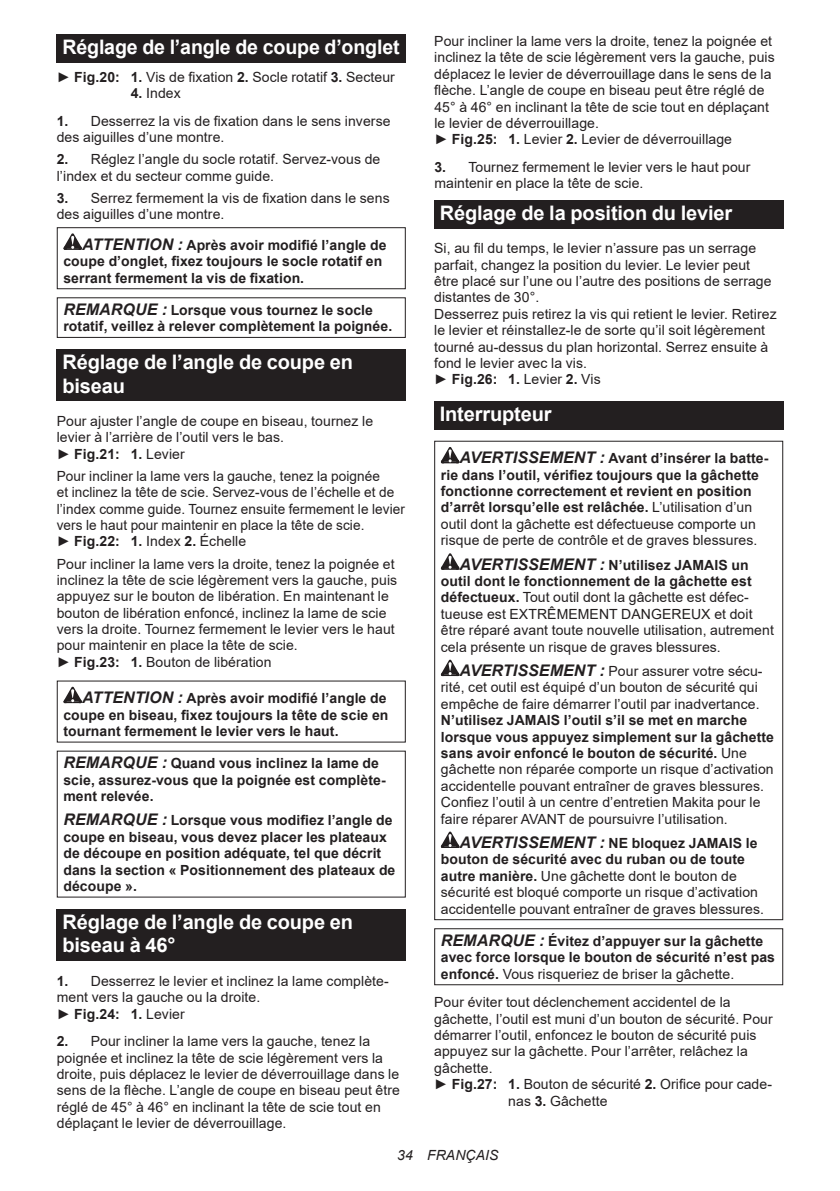
<style>
.page{position:relative;width:840px;height:1191px;background:#fff}
.page>*{position:absolute;margin:0;border:0;box-sizing:border-box;transform-origin:0 0}
.t1{font:700 20px/23.4px "Arial";letter-spacing:-.01em;color:#fff}
.t2{font:14px/16.4px "Arial";letter-spacing:.005em;color:#231f20}
.t3{font:700 14px/16.4px "Arial";letter-spacing:.005em;color:#231f20}
.t4{font:italic 14px "Arial";letter-spacing:.005em;color:#231f20}
.s1{font-weight:700}
.s2{font-style:italic;font-size:16px}
.s3{font-weight:400}
.s4{font-weight:700;font-style:italic;font-size:16px}
</style>
<div class="page">
<div style="left:57px;top:34px;width:348px;height:29px;background:#231f20"></div>
<svg style="left:63px;top:233px;width:19px;height:17px"></svg>
<div style="left:57px;top:227px;width:348px;height:62px;border:1px solid #231f20"></div>
<div style="left:57px;top:297px;width:348px;height:41px;border:1px solid #231f20"></div>
<div style="left:57px;top:349px;width:348px;height:52px;background:#231f20"></div>
<svg style="left:63px;top:687px;width:19px;height:16px"></svg>
<div style="left:57px;top:909px;width:348px;height:51px;background:#231f20"></div>
<div style="left:434px;top:200px;width:348px;height:28px;background:#231f20"></div>
<div style="left:434px;top:401px;width:348px;height:29px;background:#231f20"></div>
<svg style="left:440px;top:447px;width:19px;height:16px"></svg>
<svg style="left:440px;top:553px;width:19px;height:16px"></svg>
<svg style="left:440px;top:659px;width:19px;height:17px"></svg>
<svg style="left:440px;top:831px;width:19px;height:17px"></svg>
<div style="left:434px;top:928px;width:348px;height:57px;border:1px solid #231f20"></div>
<h1 class="t1" style="left:62px;top:37px;width:338px">Réglage de l’angle de coupe d’onglet</h1>
<p class="t2" style="left:57px;top:69px;width:339px">► <span class="s1">Fig.20: 1.</span> Vis de fixation <span class="s1">2.</span> Socle rotatif <span class="s1">3.</span> Secteur</p>
<p class="t2" style="left:131px;top:86px;width:51px"><span class="s1">4.</span> Index</p>
<p class="t2" style="left:57px;top:113px;width:335px"><span class="s1">1.</span> Desserrez la vis de fixation dans le sens inverse des aiguilles d’une montre.</p>
<p class="t2" style="left:57px;top:151px;width:325px"><span class="s1">2.</span> Réglez l’angle du socle rotatif. Servez-vous de l’index et du secteur comme guide.</p>
<p class="t2" style="left:57px;top:189px;width:334px"><span class="s1">3.</span> Serrez fermement la vis de fixation dans le sens des aiguilles d’une montre.</p>
<p class="t3" style="left:63px;top:237px;width:324px;text-indent:19px"><span class="s2">ATTENTION :</span> Après avoir modifié l’angle de coupe d’onglet, fixez toujours le socle rotatif en serrant fermement la vis de fixation.</p>
<p class="t3" style="left:63px;top:303px;width:330px"><span class="s2">REMARQUE :</span> Lorsque vous tournez le socle rotatif, veillez à relever complètement la poignée.</p>
<h1 class="t1" style="left:62px;top:352px;width:292px">Réglage de l’angle de coupe en biseau</h1>
<p class="t2" style="left:57px;top:413px;width:318px">Pour ajuster l’angle de coupe en biseau, tournez le levier à l’arrière de l’outil vers le bas.<br>► <span class="s1">Fig.21: 1.</span> Levier</p>
<p class="t2" style="left:57px;top:468px;width:349px">Pour incliner la lame vers la gauche, tenez la poignée<br>et inclinez la tête de scie. Servez-vous de l’échelle et de l’index comme guide. Tournez ensuite fermement le levier vers le haut pour maintenir en place la tête de scie.<br>► <span class="s1">Fig.22: 1.</span> Index <span class="s1">2.</span> Échelle</p>
<p class="t2" style="left:57px;top:555px;width:342px">Pour incliner la lame vers la droite, tenez la poignée et inclinez la tête de scie légèrement vers la gauche, puis appuyez sur le bouton de libération. En maintenant le bouton de libération enfoncé, inclinez la lame de scie vers la droite. Tournez fermement le levier vers le haut pour maintenir en place la tête de scie.<br>► <span class="s1">Fig.23: 1.</span> Bouton de libération</p>
<p class="t3" style="left:63px;top:690px;width:326px;text-indent:19px"><span class="s2">ATTENTION :</span> Après avoir modifié l’angle de coupe en biseau, fixez toujours la tête de scie en tournant fermement le levier vers le haut.</p>
<p class="t3" style="left:63px;top:756px;width:323px"><span class="s2">REMARQUE :</span> Quand vous inclinez la lame de scie, assurez-vous que la poignée est complète&shy;ment relevée.</p>
<p class="t3" style="left:63px;top:812px;width:333px"><span class="s2">REMARQUE :</span> Lorsque vous modifiez l’angle de coupe en biseau, vous devez placer les plateaux de découpe en position adéquate, tel que décrit dans la section « Positionnement des plateaux de découpe ».</p>
<h1 class="t1" style="left:62px;top:911px;width:292px">Réglage de l’angle de coupe en biseau à 46°</h1>
<p class="t2" style="left:57px;top:973px;width:333px"><span class="s1">1.</span> Desserrez le levier et inclinez la lame complète&shy;ment vers la gauche ou la droite.<br>► <span class="s1">Fig.24: 1.</span> Levier</p>
<p class="t2" style="left:57px;top:1034px;width:344px"><span class="s1">2.</span> Pour incliner la lame vers la gauche, tenez la poignée et inclinez la tête de scie légèrement vers la droite, puis déplacez le levier de déverrouillage dans le sens de la flèche. L’angle de coupe en biseau peut être réglé de 45° à 46° en inclinant la tête de scie tout en déplaçant le levier de déverrouillage.</p>
<p class="t2" style="left:434px;top:33px;width:342px">Pour incliner la lame vers la droite, tenez la poignée et inclinez la tête de scie légèrement vers la gauche, puis déplacez le levier de déverrouillage dans le sens de la flèche. L’angle de coupe en biseau peut être réglé de 45° à 46° en inclinant la tête de scie tout en déplaçant le levier de déverrouillage.<br>► <span class="s1">Fig.25: 1.</span> Levier <span class="s1">2.</span> Levier de déverrouillage</p>
<p class="t2" style="left:434px;top:160px;width:317px"><span class="s1">3.</span> Tournez fermement le levier vers le haut pour maintenir en place la tête de scie.</p>
<h1 class="t1" style="left:439px;top:203px;width:294px">Réglage de la position du levier</h1>
<p class="t2" style="left:434px;top:240px;width:344px">Si, au fil du temps, le levier n’assure pas un serrage parfait, changez la position du levier. Le levier peut être placé sur l’une ou l’autre des positions de serrage distantes de 30°.<br>Desserrez puis retirez la vis qui retient le levier. Retirez le levier et réinstallez-le de sorte qu’il soit légèrement tourné au-dessus du plan horizontal. Serrez ensuite à fond le levier avec la vis.<br>► <span class="s1">Fig.26: 1.</span> Levier <span class="s1">2.</span> Vis</p>
<h1 class="t1" style="left:439px;top:404px;width:113px">Interrupteur</h1>
<p class="t3" style="left:440px;top:451px;width:329px;text-indent:19px"><span class="s2">AVERTISSEMENT :</span> Avant d’insérer la batte&shy;rie dans l’outil, vérifiez toujours que la gâchette fonctionne correctement et revient en position d’arrêt lorsqu’elle est relâchée. <span class="s3">L’utilisation d’un outil dont la gâchette est défectueuse comporte un risque de perte de contrôle et de graves blessures.</span></p>
<p class="t2" style="left:440px;top:556px;width:334px;text-indent:19px"><span class="s4">AVERTISSEMENT :</span> <span class="s1">N’utilisez JAMAIS un outil dont le fonctionnement de la gâchette est défectueux.</span> Tout outil dont la gâchette est défec&shy;tueuse est EXTRÊMEMENT DANGEREUX et doit être réparé avant toute nouvelle utilisation, autrement cela présente un risque de graves blessures.</p>
<p class="t2" style="left:440px;top:663px;width:323px;text-indent:19px"><span class="s4">AVERTISSEMENT :</span> Pour assurer votre sécu&shy;rité, cet outil est équipé d’un bouton de sécurité qui empêche de faire démarrer l’outil par inadvertance.</p>
<p class="t2" style="left:440px;top:713px;width:334px"><span class="s1">N’utilisez JAMAIS l’outil s’il se met en marche lorsque vous appuyez simplement sur la gâchette sans avoir enfoncé le bouton de sécurité.</span> Une gâchette non réparée comporte un risque d’activation accidentelle pouvant entraîner de graves blessures.<br>Confiez l’outil à un centre d’entretien Makita pour le faire réparer AVANT de poursuivre l’utilisation.</p>
<p class="t2" style="left:440px;top:836px;width:324px;text-indent:19px"><span class="s4">AVERTISSEMENT :</span> <span class="s1">NE bloquez JAMAIS le bouton de sécurité avec du ruban ou de toute autre manière.</span> Une gâchette dont le bouton de sécurité est bloqué comporte un risque d’activation accidentelle pouvant entraîner de graves blessures.</p>
<p class="t3" style="left:440px;top:933px;width:335px"><span class="s2">REMARQUE :</span> Évitez d’appuyer sur la gâchette avec force lorsque le bouton de sécurité n’est pas enfoncé. <span class="s3">Vous risqueriez de briser la gâchette.</span></p>
<p class="t2" style="left:434px;top:994px;width:298px">Pour éviter tout déclenchement accidentel de la</p>
<p class="t2" style="left:434px;top:1010px;width:340px">gâchette, l’outil est muni d’un bouton de sécurité. Pour</p>
<p class="t2" style="left:434px;top:1026px;width:324px">démarrer l’outil, enfoncez le bouton de sécurité puis</p>
<p class="t2" style="left:434px;top:1043px;width:315px">appuyez sur la gâchette. Pour l’arrêter, relâchez la</p>
<p class="t2" style="left:434px;top:1061px;width:60px">gâchette.</p>
<p class="t2" style="left:434px;top:1076px;width:339px">► <span class="s1">Fig.27: 1.</span> Bouton de sécurité <span class="s1">2.</span> Orifice pour cade-</p>
<p class="t2" style="left:508px;top:1093px;width:101px">nas <span class="s1">3.</span> Gâchette</p>
<p class="t4" style="left:397px;top:1150px;width:103px">34 FRANÇAIS</p>
</div>
